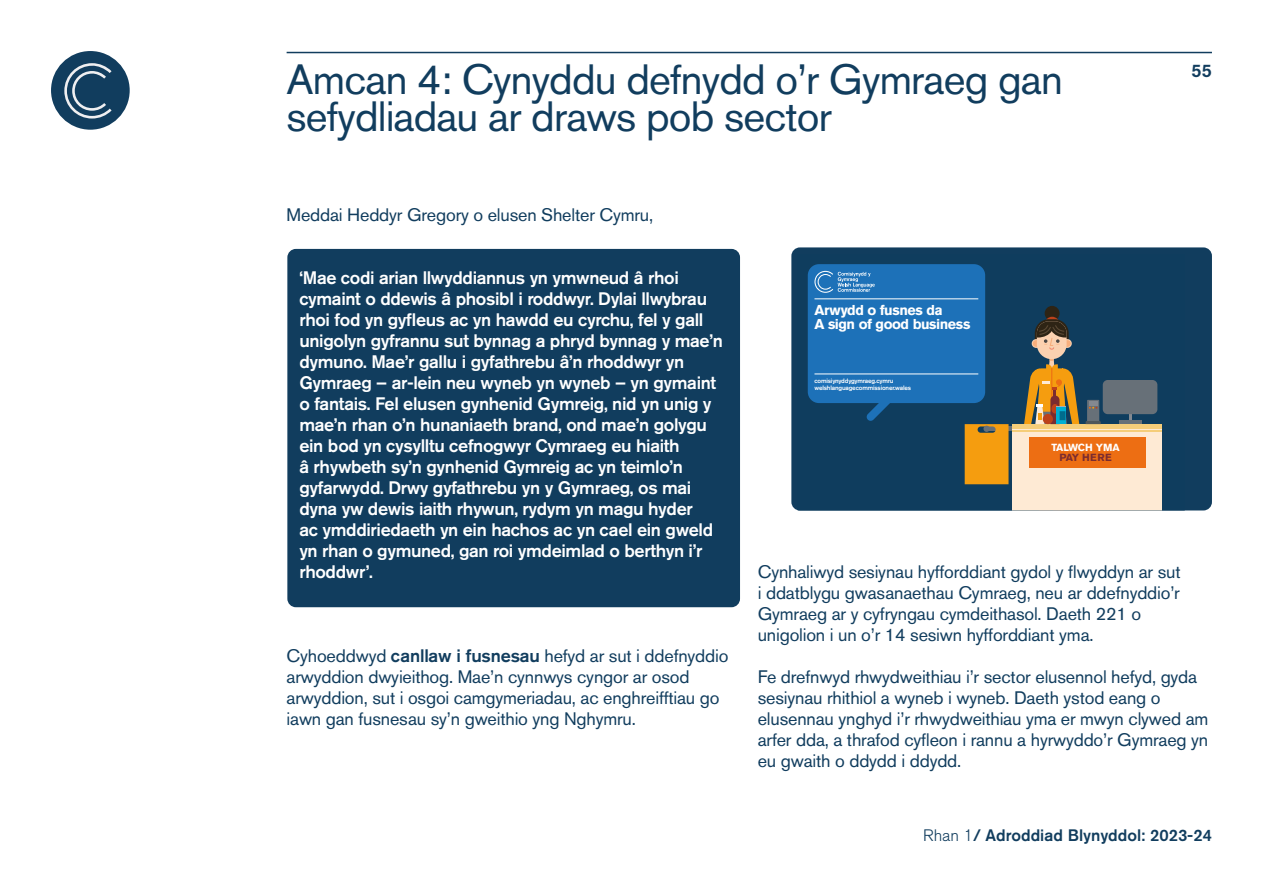
<style>
.page{position:relative;width:1263px;height:893px;background:#fff}
.page>*{position:absolute;margin:0;border:0;box-sizing:border-box;transform-origin:0 0}
.t1{font:42px/37.5px "Akzidenz Grotesk Pro";letter-spacing:-.02em;color:#113d5e}
.Bodycopy__Dark_Blue__P{font:18px/21px "Akzidenz Grotesk Pro";letter-spacing:-.01em;color:#113d5e}
.Speech_Bubble__P{font:500 18px/21px "Akzidenz Grotesk Pro";letter-spacing:-.02em;color:#fff}
.t2{font:500 18px "Akzidenz Grotesk Pro";color:#113d5e}
.t3{font:500 16.5px "Akzidenz Grotesk Pro";color:#113d5e}
.t4{font:700 14.25px/14.2px "Akzidenz Grotesk Pro";letter-spacing:-.035em;color:#fff}
.t5{font:700 10.2px/10.2px "Akzidenz Grotesk Pro";color:#fff;text-align:center}
.t6{font:500 6.3px/7.1px "Akzidenz Grotesk Pro";letter-spacing:-.03em;color:#fff}
.s1{font-weight:500}
.s2{color:#7a2c30}
.s3{font-weight:300}
</style>
<div class="page">
<div style="left:51px;top:51px;width:79px;height:79px;background:#113d5e;border-radius:50%"></div>
<svg style="left:64px;top:63px;width:48px;height:56px"></svg>
<hr style="left:287px;top:52px;width:925px;height:1px;background:#113d5e">
<div style="left:287px;top:249px;width:453px;height:358px;background:#113d5e;border-radius:9px"></div>
<div style="left:791px;top:247px;width:421px;height:263px;background:#113d5e;border-radius:9px"></div>
<svg style="left:807px;top:264px;width:351px;height:221px"></svg>
<svg style="left:1008px;top:426px;width:4px;height:5px"></svg>
<div style="left:1045px;top:306px;width:14px;height:15px;background:#2e2415;border-radius:50%"></div>
<div style="left:1045px;top:317px;width:14px;height:15px;background:#bc421b;border-radius:50%"></div>
<div style="left:1012px;top:424px;width:150px;height:86px;background:#feead4"></div>
<div style="left:1012px;top:424px;width:150px;height:5px;background:#f5cd79"></div>
<svg style="left:1129px;top:414px;width:2px;height:6px"></svg>
<div style="left:1103px;top:380px;width:54px;height:34px;background:#677078;border-radius:5px"></div>
<hr style="left:1119px;top:420px;width:22px;height:4px;background:#677078">
<div style="left:1029px;top:437px;width:116px;height:31px;background:#ed6e13"></div>
<hr style="left:1012px;top:430px;width:150px;height:2px;background:#f5cd79">
<div style="left:965px;top:424px;width:43px;height:60px;background:#f59d0f"></div>
<svg style="left:1022px;top:319px;width:79px;height:106px"></svg>
<div style="left:1043px;top:414px;width:10px;height:10px;background:#bc421b;border-radius:50%"></div>
<div style="left:983px;top:426px;width:7px;height:6px;background:#677078;border-radius:50%"></div>
<div style="left:808px;top:264px;width:177px;height:139px;background:#1d71b8;border-radius:11px"></div>
<hr style="left:814px;top:299px;width:164px;height:1px;background:#fff">
<hr style="left:814px;top:374px;width:164px;height:1px;background:#fff">
<svg style="left:814px;top:271px;width:61px;height:22px"></svg>
<svg style="left:866px;top:403px;width:27px;height:18px"></svg>
<h1 class="t1" style="left:287px;top:60px;width:778px">Amcan 4: Cynyddu defnydd o’r Gymraeg gan sefydliadau ar draws pob sector</h1>
<p class="Bodycopy__Dark_Blue__P" style="left:287px;top:204px;width:368px">Meddai Heddyr Gregory o elusen Shelter Cymru,</p>
<p class="t2" style="left:1191px;top:59px;width:22px">55</p>
<p class="Speech_Bubble__P" style="left:299px;top:267px;width:425px">‘Mae codi arian llwyddiannus yn ymwneud â rhoi cymaint o ddewis â phosibl i roddwyr. Dylai llwybrau rhoi fod yn gyfleus ac yn hawdd eu cyrchu, fel y gall unigolyn gyfrannu sut bynnag a phryd bynnag y mae’n dymuno. Mae’r gallu i gyfathrebu â’n rhoddwyr yn Gymraeg – ar-lein neu wyneb yn wyneb – yn gymaint o fantais. Fel elusen gynhenid Gymreig, nid yn unig y mae’n rhan o’n hunaniaeth brand, ond mae’n golygu ein bod yn cysylltu cefnogwyr Cymraeg eu hiaith<br>â rhywbeth sy’n gynhenid Gymreig ac yn teimlo’n gyfarwydd. Drwy gyfathrebu yn y Gymraeg, os mai dyna yw dewis iaith rhywun, rydym yn magu hyder<br>ac ymddiriedaeth yn ein hachos ac yn cael ein gweld yn rhan o gymuned, gan roi ymdeimlad o berthyn i’r rhoddwr’.</p>
<p class="Bodycopy__Dark_Blue__P" style="left:287px;top:645px;width:443px">Cyhoeddwyd <span class="s1">canllaw i fusnesau</span> hefyd ar sut i ddefnyddio arwyddion dwyieithog. Mae’n cynnwys cyngor ar osod arwyddion, sut i osgoi camgymeriadau, ac enghreifftiau go iawn gan fusnesau sy’n gweithio yng Nghymru.</p>
<p class="t4" style="left:814px;top:303px;width:157px">Arwydd o fusnes da<br>A sign of good business</p>
<p class="t6" style="left:814px;top:377px;width:98px">comisiynyddygymraeg.cymru welshlanguagecommissioner.wales</p>
<p class="t5" style="left:1051px;top:442px;width:70px">TALWCH YMA<br><span class="s2">PAY HERE</span></p>
<p class="Bodycopy__Dark_Blue__P" style="left:758px;top:561px;width:424px">Cynhaliwyd sesiynau hyfforddiant gydol y flwyddyn ar sut i ddatblygu gwasanaethau Cymraeg, neu ar ddefnyddio’r Gymraeg ar y cyfryngau cymdeithasol. Daeth 221 o unigolion i un o’r 14 sesiwn hyfforddiant yma.</p>
<p class="Bodycopy__Dark_Blue__P" style="left:758px;top:666px;width:452px">Fe drefnwyd rhwydweithiau i’r sector elusennol hefyd, gyda sesiynau rhithiol a wyneb i wyneb. Daeth ystod eang o elusennau ynghyd i’r rhwydweithiau yma er mwyn clywed am arfer dda, a thrafod cyfleon i rannu a hyrwyddo’r Gymraeg yn eu gwaith o ddydd i ddydd.</p>
<p class="t3" style="left:923px;top:825px;width:290px"><span class="s3">Rhan 1</span>/ Adroddiad Blynyddol: 2023-24</p>
</div>
